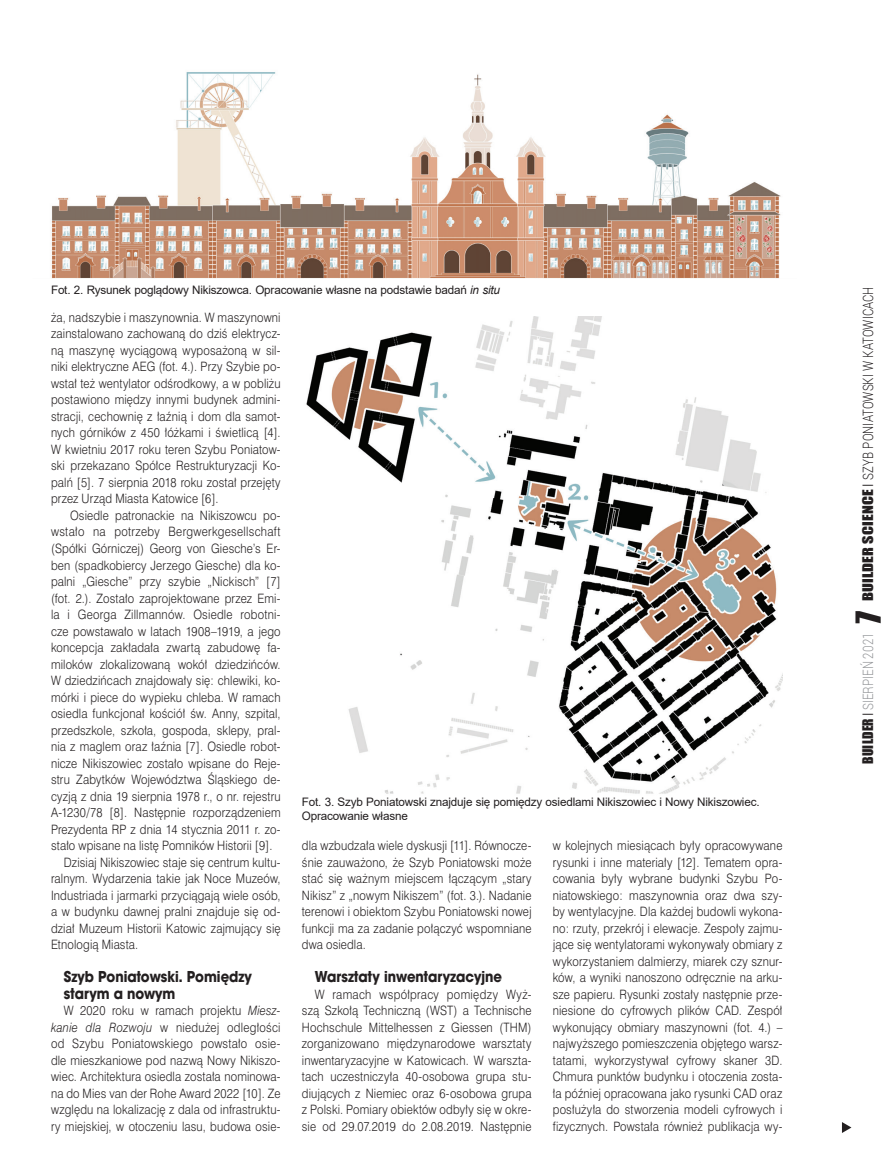
<style>
.page{position:relative;width:893px;height:1170px;background:#fff}
.page>*{position:absolute;margin:0;border:0;box-sizing:border-box;transform-origin:0 0}
.srodtytul{font:700 16.5px/16.5px "Avant Gar Got Itc TEE";color:#231f20;scale:.9 1}
.t1{font:300 14.25px "Roboto";letter-spacing:.005em;color:#231f20;scale:.8 1}
.t2{font:300 14.25px "Roboto";color:#939598;scale:.8 1}
.tekst_swiss{font:12px/16.5px "Swis 721 Lt PL";letter-spacing:.01em;color:#231f20;text-align:justify;scale:.89 1}
.Fot_podpis{font:11.7px/13.5px "Arial";letter-spacing:-.015em;color:#231f20}
.s1{font-style:italic}
.s2{font-family:"Impact";font-weight:400;font-size:13.5px}
.s3{font-family:"Swis 721 Lt PL";font-weight:400;font-size:13.5px}
.s4{font-family:"Impact";font-weight:400;font-size:13.5px;color:#231f20}
.s5{font-family:"Swis 721 Lt PL";font-weight:400;font-size:13.5px;color:#231f20}
.s6{font-family:"Compacta PL";font-weight:700;font-size:30px;color:#231f20}
</style>
<div class="page">
<svg style="left:842px;top:1122px;width:9px;height:10px"></svg>
<img style="left:51px;top:72px;width:730px;height:207px">
<img style="left:306px;top:317px;width:476px;height:477px">
<p class="Fot_podpis" style="left:51px;top:283px;width:450px">Fot. 2. Rysunek poglądowy Nikiszowca. Opracowanie własne na podstawie badań <span class="s1">in situ</span></p>
<p class="tekst_swiss" style="left:51px;top:309px;width:259px">ża, nadszybie i maszynownia. W maszynowni zainstalowano zachowaną do dziś elektrycz&shy;ną maszynę wyciągową wyposażoną w sil&shy;niki elektryczne AEG (fot. 4.). Przy Szybie po&shy;wstał też wentylator odśrodkowy, a w pobliżu postawiono między innymi budynek admini&shy;stracji, cechownię z łaźnią i dom dla samot&shy;nych górników z 450 łóżkami i świetlicą [4].<br>W kwietniu 2017 roku teren Szybu Poniatow&shy;ski przekazano Spółce Restrukturyzacji Ko&shy;palń [5]. 7 sierpnia 2018 roku został przejęty przez Urząd Miasta Katowice [6].</p>
<p class="tekst_swiss" style="left:51px;top:507px;width:260px;text-indent:19px">Osiedle patronackie na Nikiszowcu po&shy;wstało na potrzeby Bergwerkgesellschaft (Spółki Górniczej) Georg von Giesche’s Er&shy;ben (spadkobiercy Jerzego Giesche) dla ko&shy;palni „Giesche” przy szybie „Nickisch” [7] (fot. 2.). Zostało zaprojektowane przez Emi&shy;la i Georga Zillmannów. Osiedle robotni&shy;cze powstawało w latach 1908–1919, a jego koncepcja zakładała zwartą zabudowę fa&shy;miloków zlokalizowaną wokół dziedzińców.<br>W dziedzińcach znajdowały się: chlewiki, ko&shy;mórki i piece do wypieku chleba. W ramach osiedla funkcjonał kościół św. Anny, szpital, przedszkole, szkoła, gospoda, sklepy, pral&shy;nia z maglem oraz łaźnia [7]. Osiedle robot&shy;nicze Nikiszowiec zostało wpisane do Reje&shy;stru Zabytków Województwa Śląskiego de&shy;cyzją z dnia 19 sierpnia 1978 r., o nr. rejestru A-1230/78 [8]. Następnie rozporządzeniem Prezydenta RP z dnia 14 stycznia 2011 r. zo&shy;stało wpisane na listę Pomników Historii [9].</p>
<p class="tekst_swiss" style="left:51px;top:853px;width:259px;text-indent:13px">Dzisiaj Nikiszowiec staje się centrum kultu&shy;ralnym. Wydarzenia takie jak Noce Muzeów, Industriada i jarmarki przyciągają wiele osób, a w budynku dawnej pralni znajduje się od&shy;dział Muzeum Historii Katowic zajmujący się Etnologią Miasta.</p>
<p class="srodtytul" style="left:64px;top:968px;width:211px">Szyb Poniatowski. Pomiędzy starym a nowym</p>
<p class="tekst_swiss" style="left:51px;top:1002px;width:259px;text-indent:13px">W 2020 roku w ramach projektu <span class="s1">Miesz&shy;kanie dla Rozwoju</span> w niedużej odległości od Szybu Poniatowskiego powstało osie&shy;dle mieszkaniowe pod nazwą Nowy Nikiszo&shy;wiec. Architektura osiedla została nominowa&shy;na do Mies van der Rohe Award 2022 [10]. Ze względu na lokalizację z dala od infrastruktu&shy;ry miejskiej, w otoczeniu lasu, budowa osie-</p>
<p class="Fot_podpis" style="left:302px;top:795px;width:459px">Fot. 3. Szyb Poniatowski znajduje się pomiędzy osiedlami Nikiszowiec i Nowy Nikiszowiec.<br>Opracowanie własne</p>
<p class="tekst_swiss" style="left:302px;top:837px;width:259px">dla wzbudzała wiele dyskusji [11]. Równocze&shy;śnie zauważono, że Szyb Poniatowski może stać się ważnym miejscem łączącym „stary Nikisz” z „nowym Nikiszem” (fot. 3.). Nadanie terenowi i obiektom Szybu Poniatowski nowej funkcji ma za zadanie połączyć wspomniane dwa osiedla.</p>
<p class="srodtytul" style="left:315px;top:968px;width:210px">Warsztaty inwentaryzacyjne</p>
<p class="tekst_swiss" style="left:302px;top:985px;width:260px;text-indent:13px">W ramach współpracy pomiędzy Wyż&shy;szą Szkołą Techniczną (WST) a Technische Hochschule Mittelhessen z Giessen (THM) zorganizowano międzynarodowe warsztaty inwentaryzacyjne w Katowicach. W warszta&shy;tach uczestniczyła 40-osobowa grupa stu&shy;diujących z Niemiec oraz 6-osobowa grupa z Polski. Pomiary obiektów odbyły się w okre&shy;sie od 29.07.2019 do 2.08.2019. Następnie</p>
<p class="tekst_swiss" style="left:553px;top:837px;width:259px">w kolejnych miesiącach były opracowywane rysunki i inne materiały [12]. Tematem opra&shy;cowania były wybrane budynki Szybu Po&shy;niatowskiego: maszynownia oraz dwa szy&shy;by wentylacyjne. Dla każdej budowli wykona&shy;no: rzuty, przekrój i elewacje. Zespoły zajmu&shy;jące się wentylatorami wykonywały obmiary z wykorzystaniem dalmierzy, miarek czy sznur&shy;ków, a wyniki nanoszono odręcznie na arku&shy;sze papieru. Rysunki zostały następnie prze&shy;niesione do cyfrowych plików CAD. Zespół wykonujący obmiary maszynowni (fot. 4.) – najwyższego pomieszczenia objętego warsz&shy;tatami, wykorzystywał cyfrowy skaner 3D.<br>Chmura punktów budynku i otoczenia zosta&shy;ła później opracowana jako rysunki CAD oraz posłużyła do stworzenia modeli cyfrowych i fizycznych. Powstała również publikacja wy-</p>
<p class="t1" style="left:858px;top:601px;width:395px;rotate:-90deg"><span class="s2">BUILDER SCIENCE</span> <span class="s3">I</span> SZYB PONIATOWSKI W KATOWICACH</p>
<p class="t2" style="left:858px;top:763px;width:193px;rotate:-90deg"><span class="s4">BUILDER</span> <span class="s5">I</span> SIERPIEŃ 2021 <span class="s6">7</span></p>
</div>
